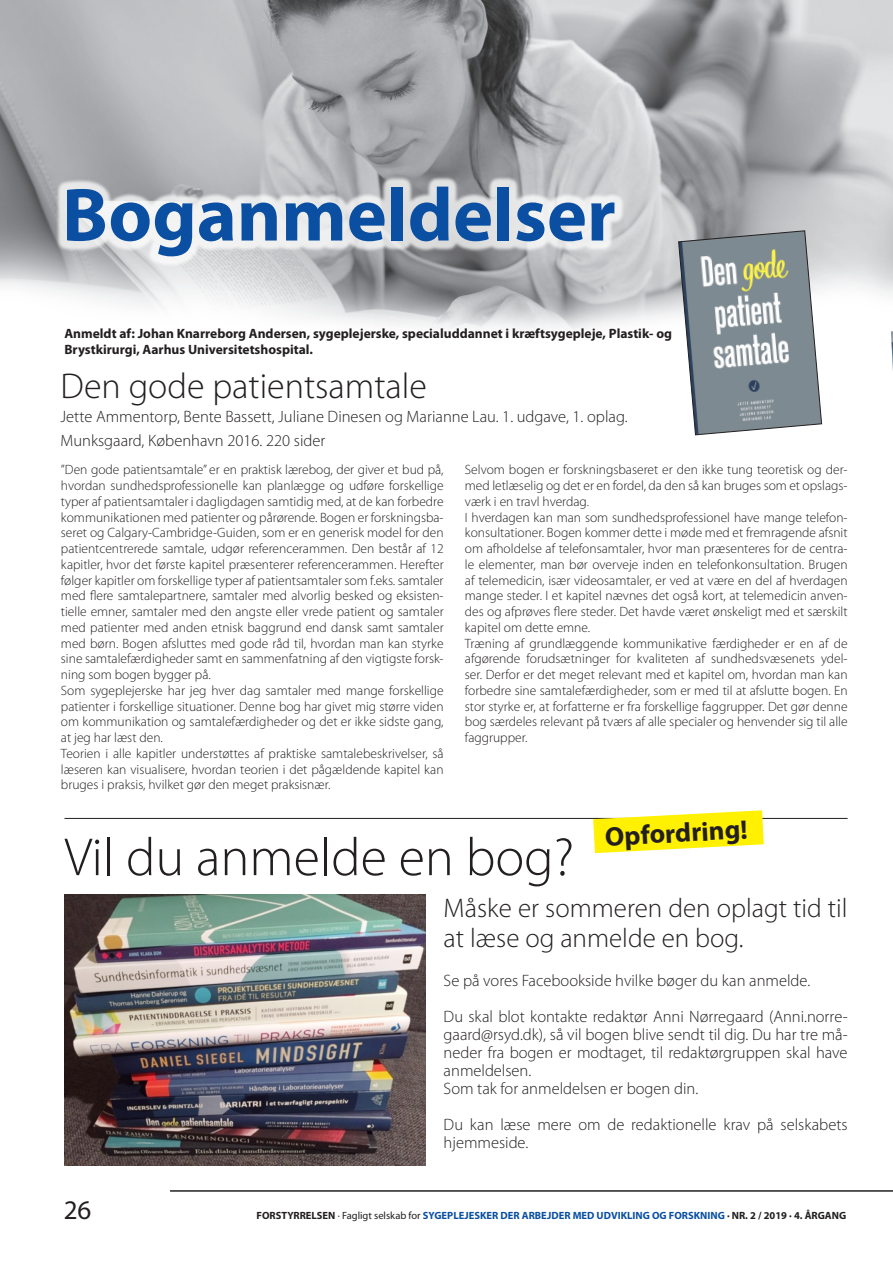
<style>
.page{position:relative;width:893px;height:1263px;background:#fff}
.page>*{position:absolute;margin:0;border:0;box-sizing:border-box;transform-origin:0 0}
.t1{font:700 75.9px "Myriad Pro";color:#0a4fa2}
.t2{font:300 54px "Myriad Pro";color:#231f20}
.t3{font:300 36px "Myriad Pro";color:#231f20}
.Brødtekst{font:300 27px/30px "Myriad Pro";color:#231f20}
.t4{font:700 27px "Myriad Pro";color:#231f20}
.t5{font:27px "Myriad Pro";color:#231f20}
.Brødtekst-2{font:300 16.5px/18px "Myriad Pro";color:#231f20}
.Brødtekst-3{font:300 13.5px/15.8px "Myriad Pro";color:#231f20;text-align:justify}
.t6{font:700 13.5px/16.2px "Myriad Pro";color:#231f20}
.t7{font:700 10.5px "Myriad Pro";color:#0a4fa2}
.s1{color:#231f20}
.s2{font-weight:400;color:#231f20}
</style>
<div class="page">
<hr style="left:170px;top:1191px;width:723px;height:1px;background:#231f20">
<img style="left:0;top:0;width:892px;height:330px">
<svg style="left:678px;top:231px;width:144px;height:204px;background:#98a0a3"></svg>
<div style="left:56px;top:176px;width:570px;height:91px;background:#fff;opacity:.75"></div>
<hr style="left:64px;top:818px;width:784px;height:1px;background:#231f20">
<svg style="left:593px;top:810px;width:171px;height:43px"></svg>
<img style="left:64px;top:894px;width:362px;height:271px">
<svg style="left:884px;top:309px;width:9px;height:62px"></svg>
<p class="t1" style="left:62px;top:165px;width:555px">Boganmeldelser</p>
<p class="t6" style="left:64px;top:325px;width:609px">Anmeldt af: Johan Knarreborg Andersen, sygeplejerske, specialuddannet i kræftsygepleje, Plastik- og<br>Brystkirurgi, Aarhus Universitetshospital.</p>
<p class="t3" style="left:61px;top:364px;width:368px">Den gode patientsamtale</p>
<p class="Brødtekst-2" style="left:61px;top:404px;width:569px;line-height:24px">Jette Ammentorp, Bente Bassett, Juliane Dinesen og Marianne Lau. 1. udgave, 1. oplag.<br>Munksgaard, København 2016. 220 sider</p>
<p class="Brødtekst-3" style="left:61px;top:462px;width:384px">”Den gode patientsamtale” er en praktisk lærebog, der giver et bud på, hvordan sundhedsprofessionelle kan planlægge og udføre forskellige typer af patientsamtaler i dagligdagen samtidig med, at de kan forbedre kommunikationen med patienter og pårørende. Bogen er forskningsba&shy;seret og Calgary-Cambridge-Guiden, som er en generisk model for den patientcentrerede samtale, udgør referencerammen. Den består af 12 kapitler, hvor det første kapitel præsenterer referencerammen. Herefter følger kapitler om forskellige typer af patientsamtaler som f.eks. samtaler med flere samtalepartnere, samtaler med alvorlig besked og eksisten&shy;tielle emner, samtaler med den angste eller vrede patient og samtaler med patienter med anden etnisk baggrund end dansk samt samtaler med børn. Bogen afsluttes med gode råd til, hvordan man kan styrke sine samtalefærdigheder samt en sammenfatning af den vigtigste forsk&shy;ning som bogen bygger på.</p>
<p class="Brødtekst-3" style="left:61px;top:682px;width:384px">Som sygeplejerske har jeg hver dag samtaler med mange forskellige patienter i forskellige situationer. Denne bog har givet mig større viden om kommunikation og samtalefærdigheder og det er ikke sidste gang, at jeg har læst den.</p>
<p class="Brødtekst-3" style="left:61px;top:745px;width:384px">Teorien i alle kapitler understøttes af praktiske samtalebeskrivelser, så læseren kan visualisere, hvordan teorien i det pågældende kapitel kan bruges i praksis, hvilket gør den meget praksisnær.</p>
<p class="Brødtekst-3" style="left:465px;top:462px;width:384px">Selvom bogen er forskningsbaseret er den ikke tung teoretisk og der&shy;med letlæselig og det er en fordel, da den så kan bruges som et opslags&shy;værk i en travl hverdag.</p>
<p class="Brødtekst-3" style="left:465px;top:509px;width:384px">I hverdagen kan man som sundhedsprofessionel have mange telefon&shy;konsultationer. Bogen kommer dette i møde med et fremragende afsnit om afholdelse af telefonsamtaler, hvor man præsenteres for de centra&shy;le elementer, man bør overveje inden en telefonkonsultation. Brugen af telemedicin, især videosamtaler, er ved at være en del af hverdagen mange steder. I et kapitel nævnes det også kort, at telemedicin anven&shy;des og afprøves flere steder. Det havde været ønskeligt med et særskilt kapitel om dette emne.</p>
<p class="Brødtekst-3" style="left:465px;top:635px;width:384px">Træning af grundlæggende kommunikative færdigheder er en af de afgørende forudsætninger for kvaliteten af sundhedsvæsenets ydel&shy;ser. Derfor er det meget relevant med et kapitel om, hvordan man kan forbedre sine samtalefærdigheder, som er med til at afslutte bogen. En stor styrke er, at forfatterne er fra forskellige faggrupper. Det gør denne bog særdeles relevant på tværs af alle specialer og henvender sig til alle faggrupper.</p>
<p class="t2" style="left:64px;top:825px;width:511px">Vil du anmelde en bog?</p>
<p class="t4" style="left:604px;top:819px;width:144px;rotate:-3deg">Opfordring!</p>
<p class="Brødtekst" style="left:444px;top:893px;width:405px">Måske er sommeren den oplagt tid til at læse og anmelde en bog.</p>
<p class="Brødtekst-2" style="left:444px;top:971px;width:368px">Se på vores Facebookside hvilke bøger du kan anmelde.</p>
<p class="Brødtekst-2" style="left:444px;top:1007px;width:405px;text-align:justify">Du skal blot kontakte redaktør Anni Nørregaard (Anni.norre&shy;gaard@rsyd.dk), så vil bogen blive sendt til dig. Du har tre må&shy;neder fra bogen er modtaget, til redaktørgruppen skal have anmeldelsen.</p>
<p class="Brødtekst-2" style="left:444px;top:1079px;width:256px">Som tak for anmeldelsen er bogen din.</p>
<p class="Brødtekst-2" style="left:444px;top:1115px;width:405px">Du kan læse mere om de redaktionelle krav på selskabets hjemmeside.</p>
<h3 class="t5" style="left:64px;top:1193px;width:29px">26</h3>
<p class="t7" style="left:257px;top:1208px;width:591px"><span class="s1">FORSTYRRELSEN</span> <span class="s2">· Fagligt selskab for</span> SYGEPLEJESKER DER ARBEJDER MED UDVIKLING OG FORSKNING <span class="s1">· NR. 2 / 2019 · 4. ÅRGANG</span></p>
</div>
